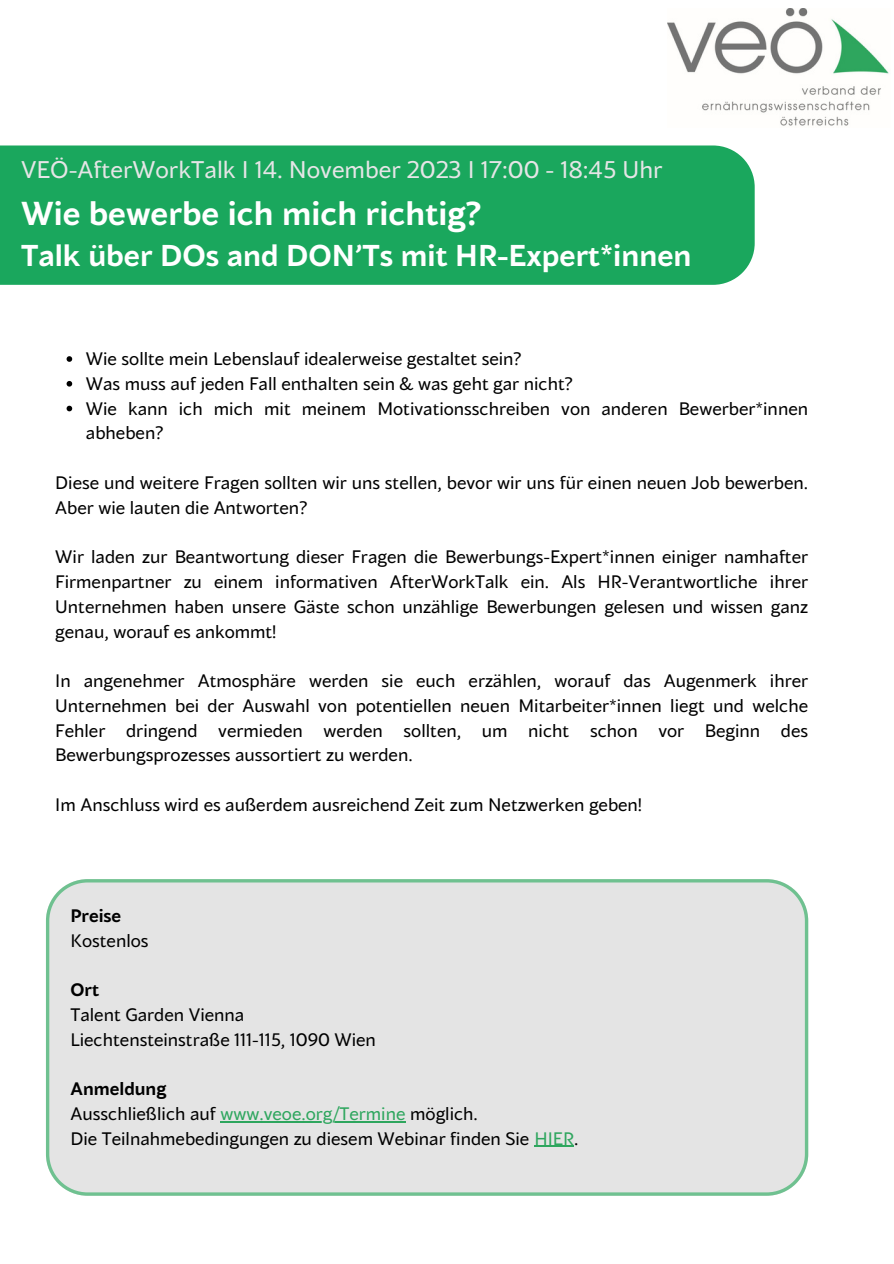
<style>
.page{position:relative;width:894px;height:1264px;background:#fff}
.page>*{position:absolute;margin:0;border:0;box-sizing:border-box;transform-origin:0 0}
.t1{font:700 33px "Blacker Sans Pro";color:#fff}
.t2{font:700 30px "Blacker Sans Pro";color:#fff}
.t3{font:24px "Blacker Sans Pro";color:#e5e5e6}
.t4{font:18px/24.8px "Blacker Sans Pro";color:#000}
.t5{font:700 18px "Blacker Sans Pro";color:#000}
.s1{color:#2ea65e}
</style>
<div class="page">
<svg style="left:67px;top:356px;width:5px;height:6px"></svg>
<svg style="left:67px;top:381px;width:5px;height:5px"></svg>
<svg style="left:67px;top:406px;width:5px;height:5px"></svg>
<div style="left:0;top:145px;width:754px;height:140px;background:#1aa75d"></div>
<img style="left:667px;top:8px;width:222px;height:118px">
<div style="left:46px;top:879px;width:762px;height:316px;background:#e4e4e4"></div>
<hr style="left:220px;top:1121px;width:185px;height:1px;background:#2ea65e">
<hr style="left:534px;top:1145px;width:40px;height:1px;background:#2ea65e">
<p class="t3" style="left:21px;top:155px;width:642px">VEÖ-AfterWorkTalk I 14. November 2023 I 17:00 - 18:45 Uhr</p>
<p class="t1" style="left:21px;top:192px;width:462px">Wie bewerbe ich mich richtig?</p>
<p class="t2" style="left:21px;top:237px;width:671px">Talk über DOs and DON’Ts mit HR-Expert*innen</p>
<p class="t4" style="left:86px;top:346px;width:437px">Wie sollte mein Lebenslauf idealerweise gestaltet sein?</p>
<p class="t4" style="left:86px;top:370px;width:488px">Was muss auf jeden Fall enthalten sein &amp; was geht gar nicht?</p>
<p class="t4" style="left:86px;top:395px;width:723px">Wie kann ich mich mit meinem Motivationsschreiben von anderen Bewerber*innen abheben?</p>
<p class="t4" style="left:55px;top:469px;width:754px">Diese und weitere Fragen sollten wir uns stellen, bevor wir uns für einen neuen Job bewerben.<br>Aber wie lauten die Antworten?</p>
<p class="t4" style="left:55px;top:544px;width:754px;text-align:justify">Wir laden zur Beantwortung dieser Fragen die Bewerbungs-Expert*innen einiger namhafter Firmenpartner zu einem informativen AfterWorkTalk ein. Als HR-Verantwortliche ihrer Unternehmen haben unsere Gäste schon unzählige Bewerbungen gelesen und wissen ganz genau, worauf es ankommt!</p>
<p class="t4" style="left:55px;top:667px;width:754px;text-align:justify">In angenehmer Atmosphäre werden sie euch erzählen, worauf das Augenmerk ihrer Unternehmen bei der Auswahl von potentiellen neuen Mitarbeiter*innen liegt und welche Fehler dringend vermieden werden sollten, um nicht schon vor Beginn des Bewerbungsprozesses aussortiert zu werden.</p>
<p class="t4" style="left:55px;top:791px;width:587px">Im Anschluss wird es außerdem ausreichend Zeit zum Netzwerken geben!</p>
<p class="t5" style="left:70px;top:904px;width:52px">Preise</p>
<p class="t4" style="left:70px;top:927px;width:80px">Kostenlos</p>
<p class="t5" style="left:70px;top:978px;width:30px">Ort</p>
<p class="t4" style="left:70px;top:1001px;width:175px">Talent Garden Vienna</p>
<p class="t4" style="left:70px;top:1026px;width:307px">Liechtensteinstraße 111-115, 1090 Wien</p>
<p class="t5" style="left:70px;top:1077px;width:97px">Anmeldung</p>
<p class="t4" style="left:70px;top:1100px;width:409px">Ausschließlich auf <span class="s1">www.veoe.org/Termine</span> möglich.</p>
<p class="t4" style="left:70px;top:1125px;width:509px">Die Teilnahmebedingungen zu diesem Webinar finden Sie <span class="s1">HIER</span>.</p>
</div>
